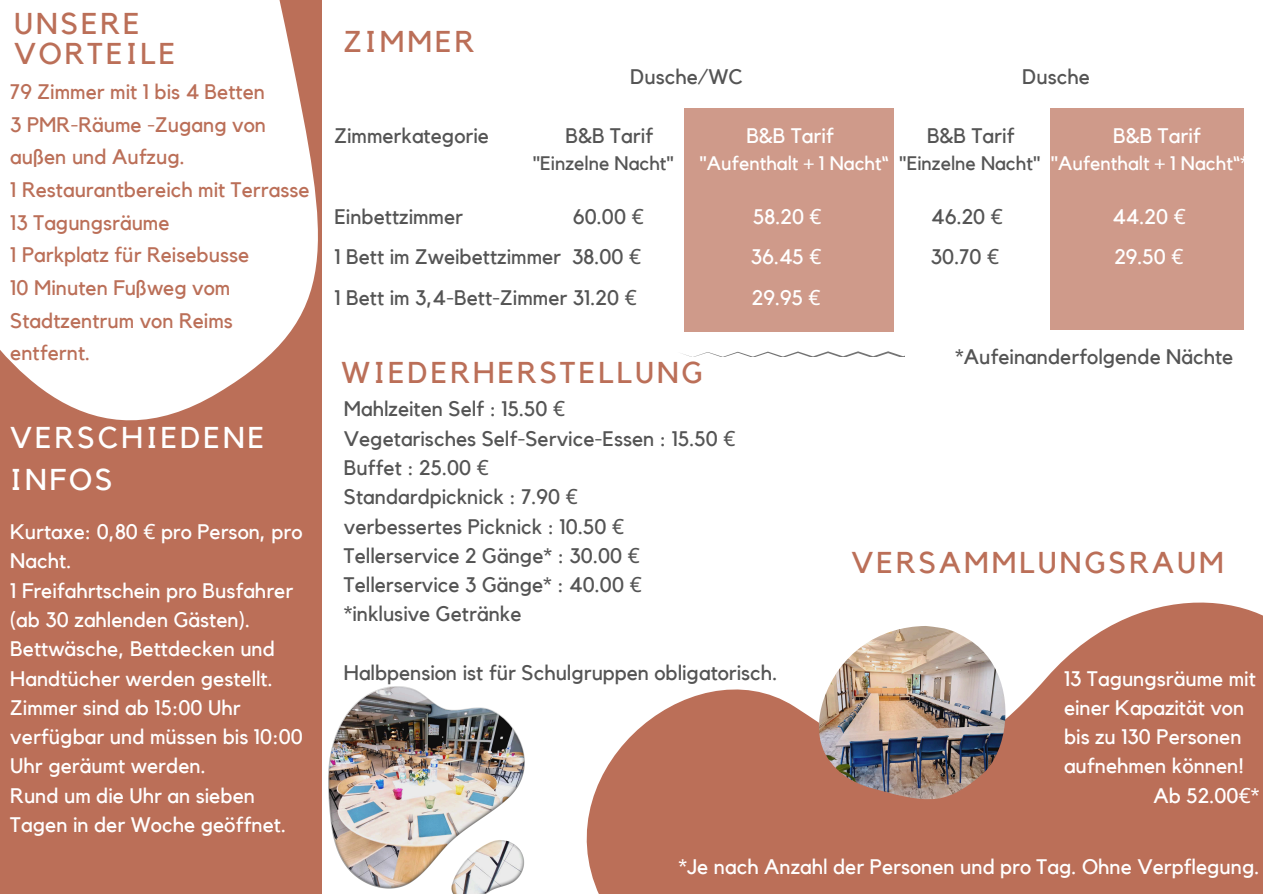
<style>
.page{position:relative;width:1263px;height:894px;background:#fff}
.page>*{position:absolute;margin:0;border:0;box-sizing:border-box;transform-origin:0 0}
.t1{font:30px/29.2px "Kollektif";letter-spacing:.1em;color:#bb6f58}
.t2{font:30px/41.7px "Kollektif";letter-spacing:.1em;color:#fff}
.t3{font:21px/29.2px "Kollektif";color:#fff}
.t4{font:21px "Kollektif";color:#545454}
.t5{font:21px/32.7px "Kollektif";color:#bb6f58}
.t6{font:19.5px "Kollektif";color:#fff}
.t7{font:19.5px "Kollektif";color:#545454}
.s1{font-family:"Noto Sans"}
.s2{color:#545454}
</style>
<div class="page">
<div style="left:0;top:0;width:321px;height:893px;background:#bb6f58"></div>
<div style="left:684px;top:108px;width:209px;height:223px;background:#cf9a8a"></div>
<div style="left:1051px;top:108px;width:192px;height:221px;background:#cf9a8a"></div>
<svg style="left:0;top:0;width:322px;height:510px;fill:#fff"></svg>
<svg style="left:524px;top:602px;width:739px;height:291px;fill:#bb6f58"></svg>
<img style="left:819px;top:625px;width:187px;height:174px">
<img style="left:329px;top:686px;width:195px;height:207px">
<svg style="left:682px;top:351px;width:223px;height:6px"></svg>
<p class="t1" style="left:14px;top:11px;width:163px">UNSERE<br>VORTEILE</p>
<p class="t5" style="left:10px;top:76px;width:256px">79 Zimmer mit 1 bis 4 Betten</p>
<p class="t5" style="left:10px;top:109px;width:257px">3 PMR-Räume -Zugang von außen und Aufzug.</p>
<p class="t5" style="left:10px;top:174px;width:301px">1 Restaurantbereich mit Terrasse</p>
<p class="t5" style="left:10px;top:207px;width:161px">13 Tagungsräume</p>
<p class="t5" style="left:10px;top:239px;width:240px">1 Parkplatz für Reisebusse</p>
<p class="t5" style="left:10px;top:272px;width:224px;text-align:justify">10 Minuten Fußweg vom Stadtzentrum von Reims entfernt.</p>
<p class="t2" style="left:10px;top:418px;width:255px">VERSCHIEDENE<br>INFOS</p>
<p class="t3" style="left:10px;top:518px;width:294px">Kurtaxe: 0,80 <span class="s1">€</span> pro Person, pro<br>Nacht.</p>
<p class="t3" style="left:10px;top:576px;width:285px">1 Freifahrtschein pro Busfahrer (ab 30 zahlenden Gästen).</p>
<p class="t3" style="left:10px;top:635px;width:266px">Bettwäsche, Bettdecken und<br>Handtücher werden gestellt.</p>
<p class="t3" style="left:10px;top:693px;width:294px">Zimmer sind ab 15:00 Uhr verfügbar und müssen bis 10:00<br>Uhr geräumt werden.</p>
<p class="t3" style="left:10px;top:781px;width:277px">Rund um die Uhr an sieben<br>Tagen in der Woche geöffnet.</p>
<p class="t1" style="left:344px;top:28px;width:132px">ZIMMER</p>
<p class="t4" style="left:630px;top:67px;width:114px">Dusche/WC</p>
<p class="t4" style="left:1022px;top:67px;width:69px">Dusche</p>
<h1 class="t4" style="left:334px;top:126px;width:156px">Zimmerkategorie</h1>
<h1 class="t4" style="left:566px;top:126px;width:89px">B&amp;B Tarif</h1>
<h1 class="t3" style="left:746px;top:122px;width:89px">B&amp;B Tarif</h1>
<h1 class="t4" style="left:927px;top:126px;width:89px">B&amp;B Tarif</h1>
<h1 class="t3" style="left:1113px;top:122px;width:89px">B&amp;B Tarif</h1>
<p class="t7" style="left:533px;top:154px;width:143px">"Einzelne Nacht"</p>
<p class="t6" style="left:699px;top:154px;width:550px">"Aufenthalt + 1 Nacht“ <span class="s2">"Einzelne Nacht"</span> "Aufenthalt + 1 Nacht“*</p>
<p class="t4" style="left:334px;top:207px;width:130px">Einbettzimmer</p>
<p class="t4" style="left:573px;top:207px;width:72px">60.00 <span class="s1">€</span></p>
<p class="t3" style="left:753px;top:203px;width:70px">58.20 <span class="s1">€</span></p>
<p class="t4" style="left:931px;top:207px;width:73px">46.20 <span class="s1">€</span></p>
<p class="t3" style="left:1112px;top:203px;width:75px">44.20 <span class="s1">€</span></p>
<p class="t4" style="left:334px;top:247px;width:308px">1 Bett im Zweibettzimmer 38.00 <span class="s1">€</span></p>
<p class="t3" style="left:751px;top:243px;width:72px">36.45 <span class="s1">€</span></p>
<p class="t4" style="left:931px;top:247px;width:70px">30.70 <span class="s1">€</span></p>
<p class="t3" style="left:1114px;top:243px;width:71px">29.50 <span class="s1">€</span></p>
<p class="t4" style="left:334px;top:288px;width:304px">1 Bett im 3,4-Bett-Zimmer 31.20 <span class="s1">€</span></p>
<p class="t3" style="left:752px;top:284px;width:70px">29.95 <span class="s1">€</span></p>
<p class="t1" style="left:342px;top:359px;width:363px">WIEDERHERSTELLUNG</p>
<p class="t4" style="left:344px;top:399px;width:223px">Mahlzeiten Self : 15.50 <span class="s1">€</span></p>
<h1 class="t4" style="left:344px;top:428px;width:393px">Vegetarisches Self-Service-Essen : 15.50 <span class="s1">€</span></h1>
<h1 class="t4" style="left:344px;top:458px;width:147px">Buffet : 25.00 <span class="s1">€</span></h1>
<p class="t4" style="left:344px;top:487px;width:236px">Standardpicknick : 7.90 <span class="s1">€</span></p>
<p class="t4" style="left:344px;top:516px;width:282px">verbessertes Picknick : 10.50 <span class="s1">€</span></p>
<p class="t4" style="left:344px;top:545px;width:298px">Tellerservice 2 Gänge* : 30.00 <span class="s1">€</span></p>
<p class="t4" style="left:344px;top:575px;width:299px">Tellerservice 3 Gänge* : 40.00 <span class="s1">€</span></p>
<p class="t4" style="left:344px;top:604px;width:179px">*inklusive Getränke</p>
<p class="t4" style="left:344px;top:662px;width:435px">Halbpension ist für Schulgruppen obligatorisch.</p>
<p class="t4" style="left:955px;top:347px;width:280px">*Aufeinanderfolgende Nächte</p>
<p class="t1" style="left:852px;top:548px;width:374px">VERSAMMLUNGSRAUM</p>
<p class="t3" style="left:1064px;top:664px;width:193px">13 Tagungsräume mit einer Kapazität von</p>
<h1 class="t3" style="left:1064px;top:722px;width:181px">bis zu 130 Personen aufnehmen können!</h1>
<p class="t3" style="left:1153px;top:781px;width:107px">Ab 52.00<span class="s1">€</span>*</p>
<p class="t3" style="left:678px;top:852px;width:582px">*Je nach Anzahl der Personen und pro Tag. Ohne Verpflegung.</p>
</div>
